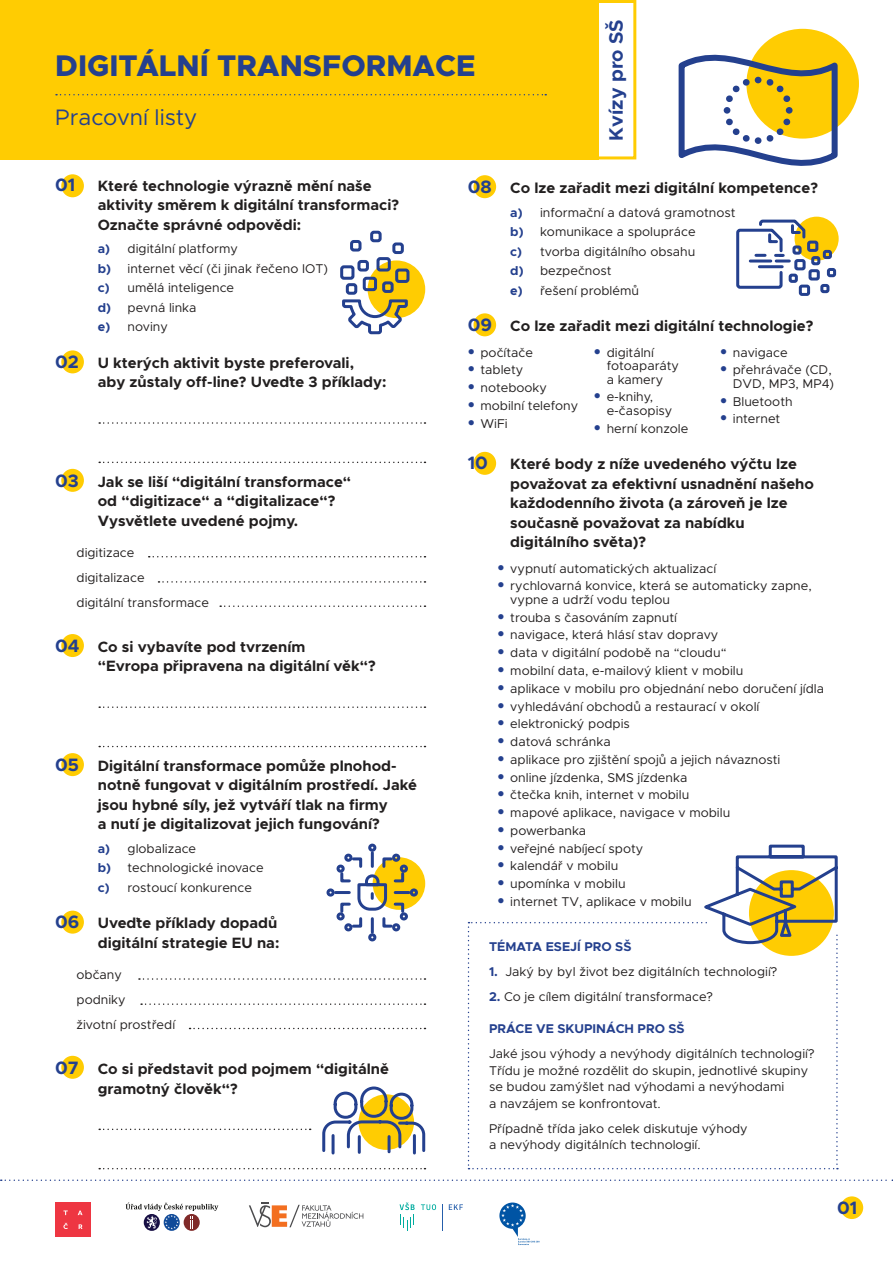
<style>
.page{position:relative;width:893px;height:1263px;background:#fff}
.page>*{position:absolute;margin:0;border:0;box-sizing:border-box;transform-origin:0 0}
.t1{font:800 30px "Metropolis";color:#24408e}
.t2{font:22.5px "Metropolis";color:#24408e}
.t3{font:700 19.5px "Metropolis";color:#24408e}
.t4{font:700 18px "Metropolis";color:#24408e}
.t5{font:700 15px/19.5px "Metropolis";color:#221f1f}
.t6{font:12.75px/17.7px "Metropolis";color:#221f1f}
.t7{font:700 12.75px "Metropolis";color:#24408e}
.s1{font-size:18px;color:#24408e}
.s2{font-weight:700;color:#24408e}
</style>
<div class="page">
<div style="left:0;top:0;width:599px;height:159px;background:#ffcc02"></div>
<div style="left:596px;top:0;width:40px;height:159px;border:3px solid #ffcc02"></div>
<div style="left:746px;top:29px;width:113px;height:110px;background:#ffcc02;border-radius:50%"></div>
<svg style="left:678px;top:39px;width:165px;height:127px"></svg>
<div style="left:841px;top:1196px;width:22px;height:23px;background:#ffcc02;border-radius:50%"></div>
<svg style="left:56px;top:94px;width:490px;height:1px"></svg>
<div style="left:55px;top:1202px;width:36px;height:35px;background:#ee3642"></div>
<svg style="left:63px;top:1210px;width:5px;height:5px"></svg>
<svg style="left:78px;top:1210px;width:5px;height:5px"></svg>
<svg style="left:79px;top:1224px;width:4px;height:5px"></svg>
<svg style="left:63px;top:1223px;width:5px;height:6px"></svg>
<svg style="left:249px;top:1202px;width:90px;height:25px"></svg>
<svg style="left:499px;top:1202px;width:40px;height:43px"></svg>
<svg style="left:164px;top:1214px;width:16px;height:17px"></svg>
<svg style="left:184px;top:1214px;width:16px;height:17px"></svg>
<svg style="left:144px;top:1214px;width:16px;height:17px"></svg>
<svg style="left:126px;top:1202px;width:92px;height:27px"></svg>
<svg style="left:449px;top:1204px;width:14px;height:6px"></svg>
<svg style="left:442px;top:1204px;width:1px;height:27px"></svg>
<svg style="left:411px;top:1204px;width:4px;height:21px"></svg>
<svg style="left:421px;top:1204px;width:15px;height:6px"></svg>
<svg style="left:1px;top:1179px;width:892px;height:2px"></svg>
<div style="left:61px;top:174px;width:23px;height:23px;background:#ffcc02;border-radius:50%"></div>
<div style="left:473px;top:175px;width:23px;height:23px;background:#ffcc02;border-radius:50%"></div>
<div style="left:473px;top:313px;width:23px;height:23px;background:#ffcc02;border-radius:50%"></div>
<div style="left:473px;top:452px;width:23px;height:23px;background:#ffcc02;border-radius:50%"></div>
<div style="left:61px;top:350px;width:23px;height:23px;background:#ffcc02;border-radius:50%"></div>
<div style="left:61px;top:469px;width:23px;height:23px;background:#ffcc02;border-radius:50%"></div>
<div style="left:61px;top:634px;width:23px;height:23px;background:#ffcc02;border-radius:50%"></div>
<div style="left:61px;top:753px;width:23px;height:23px;background:#ffcc02;border-radius:50%"></div>
<div style="left:61px;top:911px;width:23px;height:23px;background:#ffcc02;border-radius:50%"></div>
<div style="left:61px;top:1056px;width:23px;height:23px;background:#ffcc02;border-radius:50%"></div>
<div style="left:368px;top:260px;width:57px;height:58px;background:#ffcc02;border-radius:50%"></div>
<svg style="left:339px;top:230px;width:72px;height:1001px"></svg>
<svg style="left:99px;top:422px;width:326px;height:2px"></svg>
<svg style="left:99px;top:462px;width:326px;height:1px"></svg>
<svg style="left:149px;top:556px;width:276px;height:1px"></svg>
<svg style="left:158px;top:581px;width:267px;height:2px"></svg>
<svg style="left:220px;top:605px;width:205px;height:2px"></svg>
<svg style="left:99px;top:706px;width:326px;height:2px"></svg>
<svg style="left:99px;top:746px;width:326px;height:1px"></svg>
<svg style="left:139px;top:978px;width:286px;height:2px"></svg>
<svg style="left:141px;top:1003px;width:284px;height:2px"></svg>
<svg style="left:190px;top:1028px;width:235px;height:1px"></svg>
<svg style="left:99px;top:1128px;width:212px;height:2px"></svg>
<svg style="left:99px;top:1168px;width:326px;height:1px"></svg>
<svg style="left:468px;top:844px;width:371px;height:325px"></svg>
<svg style="left:795px;top:217px;width:44px;height:44px"></svg>
<svg style="left:736px;top:218px;width:102px;height:78px"></svg>
<div style="left:373px;top:857px;width:52px;height:53px;background:#ffcc02;border-radius:50%"></div>
<div style="left:368px;top:844px;width:8px;height:8px;border:3px solid #24408e;border-radius:50%"></div>
<div style="left:368px;top:933px;width:8px;height:8px;border:3px solid #24408e;border-radius:50%"></div>
<div style="left:410px;top:888px;width:8px;height:8px;border:3px solid #24408e;border-radius:50%"></div>
<hr style="left:395px;top:891px;width:14px;height:3px;background:#24408e">
<div style="left:400px;top:912px;width:8px;height:8px;border:3px solid #24408e;border-radius:50%"></div>
<div style="left:400px;top:864px;width:8px;height:9px;border:3px solid #24408e;border-radius:50%"></div>
<div style="left:326px;top:888px;width:9px;height:8px;border:3px solid #24408e;border-radius:50%"></div>
<svg style="left:336px;top:853px;width:70px;height:79px"></svg>
<svg style="left:322px;top:1085px;width:104px;height:71px"></svg>
<h1 class="t1" style="left:55px;top:49px;width:422px">DIGITÁLNÍ TRANSFORMACE</h1>
<h2 class="t2" style="left:55px;top:107px;width:144px">Pracovní listy</h2>
<h3 class="t3" style="left:606px;top:141px;width:123px;rotate:-90deg">Kvízy pro SŠ</h3>
<p class="t5" style="left:98px;top:176px;width:303px;text-indent:-43px"><span class="s1">01</span> Které technologie výrazně mění naše aktivity směrem k digitální transformaci?<br>Označte správné odpovědi:</p>
<p class="t6" style="left:98px;top:240px;width:232px;line-height:19.5px"><span class="s2">a)</span> digitální platformy<br><span class="s2">b)</span> internet věcí (či jinak řečeno IOT) <span class="s2">c)</span> umělá inteligence<br><span class="s2">d)</span> pevná linka<br><span class="s2">e)</span> noviny</p>
<p class="t5" style="left:98px;top:353px;width:290px;text-indent:-43px"><span class="s1">02</span> U kterých aktivit byste preferovali,<br>aby zůstaly off-line? Uveďte 3 příklady:</p>
<p class="t5" style="left:98px;top:472px;width:255px;text-indent:-43px"><span class="s1">03</span> Jak se liší “digitální transformace“ od “digitizace“ a “digitalizace“?<br>Vysvětlete uvedené pojmy.</p>
<p class="t6" style="left:77px;top:540px;width:134px;line-height:25px">digitizace<br>digitalizace<br>digitální transformace</p>
<p class="t5" style="left:98px;top:637px;width:279px;text-indent:-43px"><span class="s1">04</span> Co si vybavíte pod tvrzením<br>“Evropa připravena na digitální věk“?</p>
<p class="t5" style="left:98px;top:756px;width:321px;text-indent:-43px"><span class="s1">05</span> Digitální transformace pomůže plnohod&shy;notně fungovat v digitálním prostředí. Jaké jsou hybné síly, jež vytváří tlak na firmy<br>a nutí je digitalizovat jejich fungování?</p>
<p class="t6" style="left:98px;top:839px;width:167px;line-height:19.5px"><span class="s2">a)</span> globalizace<br><span class="s2">b)</span> technologické inovace <span class="s2">c)</span> rostoucí konkurence</p>
<p class="t5" style="left:55px;top:913px;width:226px;text-align:right"><span class="s1">06</span> Uveďte příklady dopadů digitální strategie EU na:</p>
<p class="t6" style="left:77px;top:963px;width:100px;line-height:25px">občany<br>podniky<br>životní prostředí</p>
<p class="t5" style="left:98px;top:1059px;width:293px;text-indent:-43px"><span class="s1">07</span> Co si představit pod pojmem “digitálně gramotný člověk“?</p>
<p class="t5" style="left:468px;top:178px;width:352px"><span class="s1">08</span> Co lze zařadit mezi digitální kompetence?</p>
<p class="t6" style="left:510px;top:203px;width:227px;line-height:19.5px"><span class="s2">a)</span> informační a datová gramotnost <span class="s2">b)</span> komunikace a spolupráce<br><span class="s2">c)</span> tvorba digitálního obsahu<br><span class="s2">d)</span> bezpečnost<br><span class="s2">e)</span> řešení problémů</p>
<p class="t5" style="left:468px;top:316px;width:347px"><span class="s1">09</span> Co lze zařadit mezi digitální technologie?</p>
<p class="t6" style="left:468px;top:344px;width:112px"><sup>.</sup> počítače<br><sup>.</sup> tablety<br><sup>.</sup> notebooky<br><sup>.</sup> mobilní telefony <sup>.</sup> WiFi</p>
<p class="t6" style="left:607px;top:346px;width:74px;line-height:13.5px;text-indent:-13px"><sup>.</sup> digitální fotoaparáty a kamery</p>
<p class="t6" style="left:607px;top:391px;width:67px;line-height:13.5px;text-indent:-13px"><sup>.</sup> e-knihy, e-časopisy</p>
<p class="t6" style="left:594px;top:420px;width:96px"><sup>.</sup> herní konzole</p>
<p class="t6" style="left:720px;top:344px;width:113px"><sup>.</sup> navigace<br><sup>.</sup> přehrávače (CD,</p>
<p class="t6" style="left:720px;top:375px;width:116px;text-indent:13px">DVD, MP3, MP4) <sup>.</sup> Bluetooth<br><sup>.</sup> internet</p>
<p class="t5" style="left:510px;top:454px;width:305px;text-indent:-43px"><span class="s1">10</span> Které body z níže uvedeného výčtu lze považovat za efektivní usnadnění našeho každodenního života (a zároveň je lze současně považovat za nabídku digitálního světa)?</p>
<p class="t6" style="left:497px;top:560px;width:316px"><sup>.</sup> vypnutí automatických aktualizací<br><sup>.</sup> rychlovarná konvice, která se automaticky zapne,</p>
<p class="t6" style="left:497px;top:591px;width:328px;text-indent:13px">vypne a udrží vodu teplou<br><sup>.</sup> trouba s časováním zapnutí<br><sup>.</sup> navigace, která hlásí stav dopravy<br><sup>.</sup> data v digitální podobě na “cloudu“<br><sup>.</sup> mobilní data, e-mailový klient v mobilu<br><sup>.</sup> aplikace v mobilu pro objednání nebo doručení jídla <sup>.</sup> vyhledávání obchodů a restaurací v okolí<br><sup>.</sup> elektronický podpis<br><sup>.</sup> datová schránka<br><sup>.</sup> aplikace pro zjištění spojů a jejich návaznosti<br><sup>.</sup> online jízdenka, SMS jízdenka<br><sup>.</sup> čtečka knih, internet v mobilu<br><sup>.</sup> mapové aplikace, navigace v mobilu<br><sup>.</sup> powerbanka<br><sup>.</sup> veřejné nabíjecí spoty<br><sup>.</sup> kalendář v mobilu<br><sup>.</sup> upomínka v mobilu<br><sup>.</sup> internet TV, aplikace v mobilu</p>
<p class="t7" style="left:489px;top:939px;width:144px">TÉMATA ESEJÍ PRO SŠ</p>
<p class="t6" style="left:489px;top:963px;width:290px"><span class="s2">1.</span> Jaký by byl život bez digitálních technologií?</p>
<p class="t6" style="left:489px;top:988px;width:226px"><span class="s2">2.</span> Co je cílem digitální transformace?</p>
<p class="t7" style="left:489px;top:1021px;width:197px">PRÁCE VE SKUPINÁCH PRO SŠ</p>
<p class="t6" style="left:489px;top:1046px;width:327px;line-height:16.5px">Jaké jsou výhody a nevýhody digitálních technologií?<br>Třídu je možné rozdělit do skupin, jednotlivé skupiny se budou zamýšlet nad výhodami a nevýhodami<br>a navzájem se konfrontovat.</p>
<p class="t6" style="left:489px;top:1120px;width:260px;line-height:16.5px">Případně třída jako celek diskutuje výhody a nevýhody digitálních technologií.</p>
<h3 class="t4" style="left:837px;top:1198px;width:22px">01</h3>
</div>
